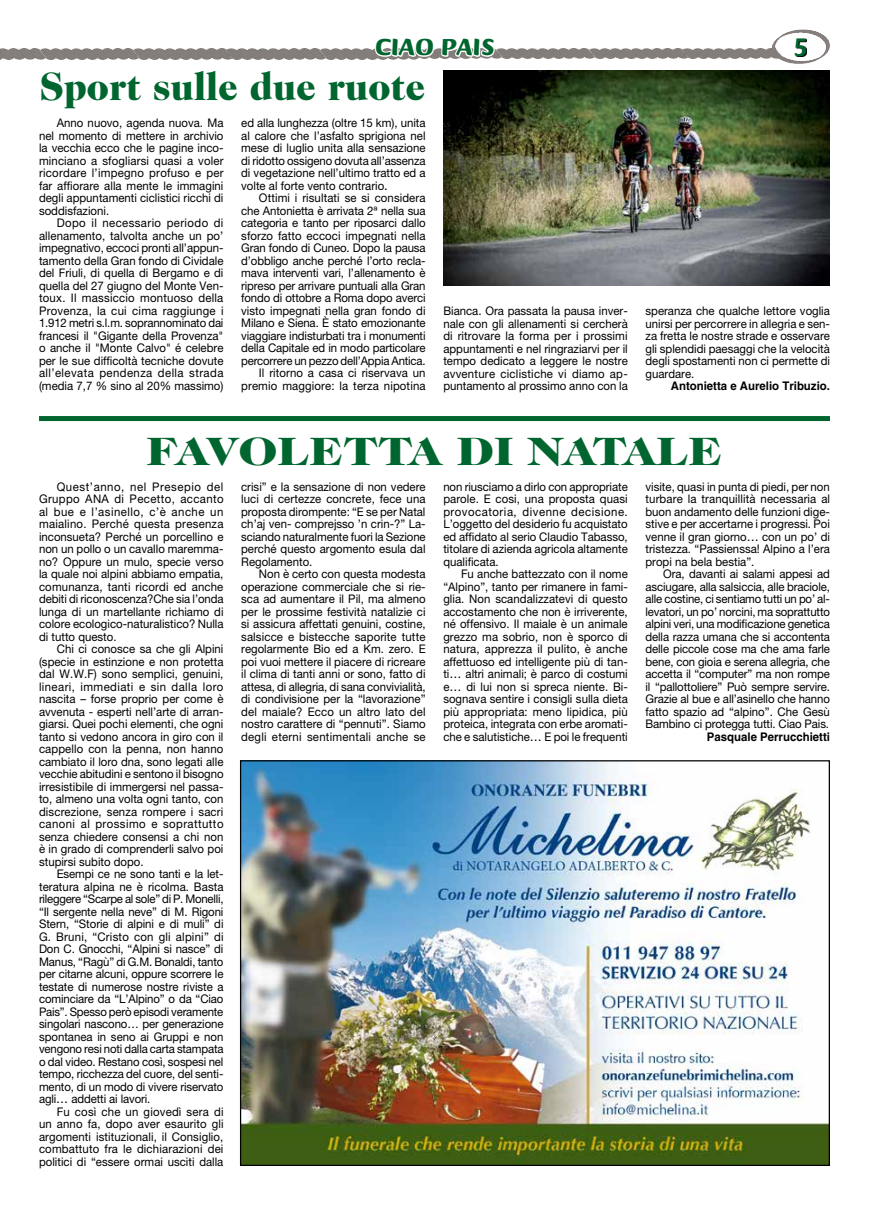
<style>
.page{position:relative;width:869px;height:1205px;background:#fff}
.page>*{position:absolute;margin:0;border:0;box-sizing:border-box;transform-origin:0 0}
.t1{font:900 40px "Caslon 224 Std";color:#00652e;scale:.96 1}
.t2{font:900 40px "Caslon 224 Std";color:#00652e;scale:1.2 1}
.t3{font:700 27.5px "Briem Script Std";color:#00652e}
.t4{font:900 25px "Briem Script Std";color:#00652e}
.t5{font:11.88px/12.5px "Helvetica Neue LT Std";color:#000;text-align:justify;scale:.96 1}
.t6{font:700 11.88px "Helvetica LT Std";color:#000;scale:.96 1}
.s1{font-size:13.12px}
.s2{font-size:12.5px}
</style>
<div class="page">
<img style="left:46px;top:49px;width:86px;height:10px">
<img style="left:132px;top:49px;width:94px;height:10px">
<img style="left:226px;top:49px;width:93px;height:10px">
<img style="left:319px;top:49px;width:54px;height:10px">
<img style="left:496px;top:49px;width:92px;height:10px">
<img style="left:588px;top:49px;width:93px;height:10px">
<img style="left:681px;top:49px;width:90px;height:10px">
<img style="left:1px;top:49px;width:45px;height:10px">
<svg style="left:771px;top:30px;width:58px;height:34px"></svg>
<div style="left:39px;top:416px;width:790px;height:5px;background:#00652e"></div>
<img style="left:242px;top:762px;width:585px;height:402px">
<img style="left:443px;top:71px;width:386px;height:214px">
<svg style="left:373px;top:48px;width:123px;height:11px"></svg>
<h3 class="t4" style="left:375px;top:33px;width:121px">CIAO PAIS</h3>
<h2 class="t3" style="left:793px;top:32px;width:17px">5</h2>
<h1 class="t1" style="left:39px;top:63px;width:403px">Sport sulle due ruote</h1>
<p class="t5" style="left:39px;top:117px;width:194px;text-indent:18px">Anno nuovo, agenda nuova. Ma nel momento di mettere in archivio la vecchia ecco che le pagine inco&shy;minciano a sfogliarsi quasi a voler ricordare l’impegno profuso e per far affiorare alla mente le immagini degli appuntamenti ciclistici ricchi di soddisfazioni.</p>
<p class="t5" style="left:39px;top:217px;width:194px;text-indent:18px">Dopo il necessario periodo di allenamento, talvolta anche un po’ impegnativo, eccoci pronti all’appun&shy;tamento della Gran fondo di Cividale del Friuli, di quella di Bergamo e di quella del 27 giugno del Monte Ven&shy;toux. Il massiccio montuoso della Provenza, la cui cima raggiunge i 1.912 metri s.l.m. soprannominato dai francesi il "Gigante della Provenza" o anche il "Monte Calvo" é celebre per le sue difficoltà tecniche dovute all’elevata pendenza della strada (media 7,7 % sino al 20% massimo)</p>
<p class="t5" style="left:241px;top:117px;width:193px">ed alla lunghezza (oltre 15 km), unita al calore che l’asfalto sprigiona nel mese di luglio unita alla sensazione di ridotto ossigeno dovuta all’assenza di vegetazione nell’ultimo tratto ed a volte al forte vento contrario<span class="s1">.</span></p>
<p class="t5" style="left:241px;top:192px;width:193px;text-align:right">Ottimi i risultati se si considera che Antonietta è arrivata 2ª nella sua categoria e tanto per riposarci dallo sforzo fatto eccoci impegnati nella Gran fondo di Cuneo. Dopo la pausa d’obbligo anche perché l’orto recla&shy;mava interventi vari, l’allenamento è ripreso per arrivare puntuali alla Gran fondo di ottobre a Roma dopo averci visto impegnati nella gran fondo di Milano e Siena. È stato emozionante viaggiare indisturbati tra i monumenti della Capitale ed in modo particolare percorrere un pezzo dell’Appia Antica.<br>Il ritorno a casa ci riservava un premio maggiore: la terza nipotina</p>
<p class="t5" style="left:443px;top:304px;width:193px">Bianca. Ora passata la pausa inver&shy;nale con gli allenamenti si cercherà di ritrovare la forma per i prossimi appuntamenti e nel ringraziarvi per il tempo dedicato a leggere le nostre avventure ciclistiche vi diamo ap&shy;puntamento al prossimo anno con la</p>
<p class="t5" style="left:645px;top:304px;width:193px">speranza che qualche lettore voglia unirsi per percorrere in allegria e sen&shy;za fretta le nostre strade e osservare gli splendidi paesaggi che la velocità degli spostamenti non ci permette di guardare.</p>
<p class="t6" style="left:670px;top:379px;width:167px">Antonietta e Aurelio Tribuzio.</p>
<h1 class="t2" style="left:147px;top:428px;width:481px">FAVOLETTA DI NATALE</h1>
<p class="t5" style="left:39px;top:480px;width:194px;text-indent:18px">Quest’anno, nel Presepio del Gruppo ANA di Pecetto, accanto al bue e l’asinello, c’è anche un maialino. Perché questa presenza inconsueta? Perché un porcellino e non un pollo o un cavallo maremma&shy;no? Oppure un mulo, specie verso la quale noi alpini abbiamo empatia, comunanza, tanti ricordi ed anche debiti di riconoscenza?Che sia l’onda lunga di un martellante richiamo di colore ecologico-naturalistico? Nulla di tutto questo.</p>
<p class="t5" style="left:39px;top:642px;width:194px;text-indent:18px">Chi ci conosce sa che gli Alpini (specie in estinzione e non protetta dal W.W.F) sono semplici, genuini, lineari, immediati e sin dalla loro nascita – forse proprio per come è avvenuta - esperti nell’arte di arran&shy;giarsi. Quei pochi elementi, che ogni tanto si vedono ancora in giro con il cappello con la penna, non hanno cambiato il loro dna, sono legati alle vecchie abitudini e sentono il bisogno irresistibile di immergersi nel passa&shy;to, almeno una volta ogni tanto, con discrezione, senza rompere i sacri canoni al prossimo e soprattutto senza chiedere consensi a chi non è in grado di comprenderli salvo poi stupirsi subito dopo.</p>
<p class="t5" style="left:39px;top:867px;width:194px;text-indent:18px">Esempi ce ne sono tanti e la let&shy;teratura alpina ne è ricolma. Basta rileggere “Scarpe al sole” di P. Monelli, “Il sergente nella neve” di M. Rigoni Stern, “Storie di alpini e di muli” di G. Bruni, “Cristo con gli alpini” di Don C. Gnocchi, “Alpini si nasce” di Manus, “Ragù” di G.M. Bonaldi, tanto per citarne alcuni, oppure scorrere le testate di numerose nostre riviste a cominciare da “L’Alpino” o da “Ciao Pais”. Spesso però episodi veramente singolari nascono… per generazione spontanea in seno ai Gruppi e non vengono resi noti dalla carta stampata o dal video. Restano così, sospesi nel tempo, ricchezza del cuore, del senti&shy;mento, di un modo di vivere riservato agli<span class="s2">…</span> addetti ai lavori.</p>
<p class="t5" style="left:39px;top:1105px;width:194px;text-indent:18px">Fu così che un giovedì sera di un anno fa, dopo aver esaurito gli argomenti istituzionali, il Consiglio, combattuto fra le dichiarazioni dei politici di “essere ormai usciti dalla</p>
<p class="t5" style="left:645px;top:480px;width:194px">visite, quasi in punta di piedi, per non turbare la tranquillità necessaria al buon andamento delle funzioni dige&shy;stive e per accertarne i progressi. Poi venne il gran giorno<span class="s2">…</span> con un po’ di tristezza. “Passienssa! Alpino a l’era propi na bela bestia”.</p>
<p class="t5" style="left:645px;top:567px;width:193px;text-indent:18px">Ora, davanti ai salami appesi ad asciugare, alla salsiccia, alle braciole, alle costine, ci sentiamo tutti un po’ al&shy;levatori, un po’ norcini, ma soprattutto alpini veri, una modificazione genetica della razza umana che si accontenta delle piccole cose ma che ama farle bene, con gioia e serena allegria, che accetta il “computer” ma non rompe il “pallottoliere” Può sempre servire.<br>Grazie al bue e all’asinello che hanno fatto spazio ad “alpino”. Che Gesù Bambino ci protegga tutti. Ciao Pais.</p>
<p class="t6" style="left:706px;top:729px;width:130px">Pasquale Perrucchietti</p>
<p class="t5" style="left:241px;top:480px;width:194px">crisi” e la sensazione di non vedere luci di certezze concrete, fece una proposta dirompente: “E se per Natal ch’aj ven- comprejsso ’n crin-?” La&shy;sciando naturalmente fuori la Sezione perché questo argomento esula dal Regolamento.</p>
<p class="t5" style="left:241px;top:567px;width:194px;text-indent:18px">Non è certo con questa modesta operazione commerciale che si rie&shy;sca ad aumentare il Pil, ma almeno per le prossime festività natalizie ci si assicura affettati genuini, costine, salsicce e bistecche saporite tutte regolarmente Bio ed a Km. zero. E poi vuoi mettere il piacere di ricreare il clima di tanti anni or sono, fatto di attesa, di allegria, di sana convivialità, di condivisione per la “lavorazione” del maiale? Ecco un altro lato del nostro carattere di “pennuti”. Siamo degli eterni sentimentali anche se</p>
<p class="t5" style="left:443px;top:480px;width:193px">non riusciamo a dirlo con appropriate parole. E cosi, una proposta quasi provocatoria, divenne decisione.<br>L’oggetto del desiderio fu acquistato ed affidato al serio Claudio Tabasso, titolare di azienda agricola altamente qualificata.</p>
<p class="t5" style="left:443px;top:567px;width:194px;text-indent:18px">Fu anche battezzato con il nome “Alpino”, tanto per rimanere in fami&shy;glia. Non scandalizzatevi di questo accostamento che non è irriverente, né offensivo. Il maiale è un animale grezzo ma sobrio, non è sporco di natura, apprezza il pulito, è anche affettuoso ed intelligente più di tan&shy;ti<span class="s2">…</span> altri animali; è parco di costumi e<span class="s2">…</span> di lui non si spreca niente. Bi&shy;sognava sentire i consigli sulla dieta più appropriata: meno lipidica, più proteica, integrata con erbe aromati&shy;che e salutistiche<span class="s2">…</span> E poi le frequenti</p>
</div>
